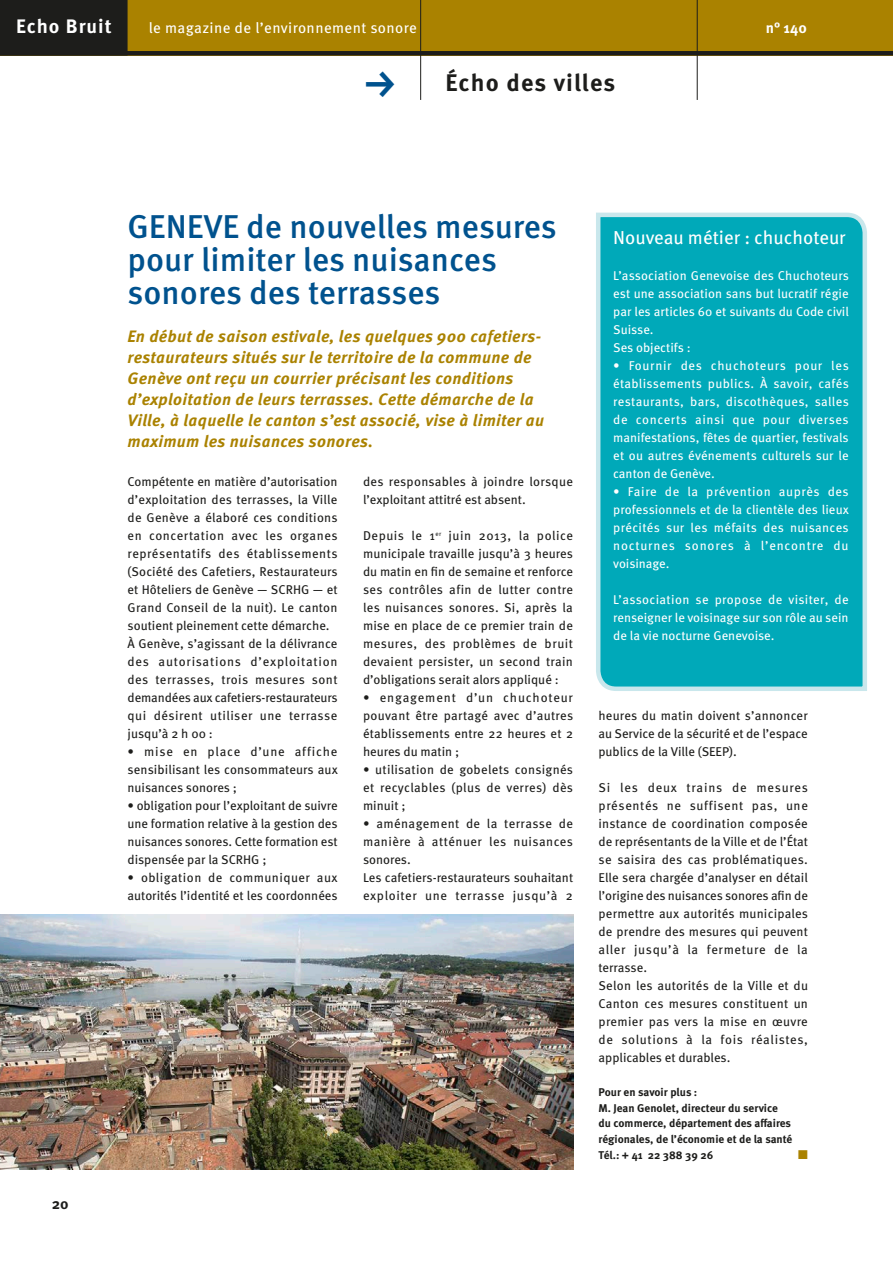
<style>
.page{position:relative;width:893px;height:1263px;background:#fff}
.page>*{position:absolute;margin:0;border:0;box-sizing:border-box;transform-origin:0 0}
.t1{font:45px "FF Dingbests";color:#00528e}
.P01_titre_module{font:500 33px/33px "Meta OT";color:#00528e}
.t2{font:700 24px "Meta OT";letter-spacing:.045em;color:#1d1d1b}
.t3{font:700 19.5px "Meta OT";letter-spacing:.05em;color:#fff}
.P03_texte_méta{font:18.75px "Meta OT";color:#fff}
.P02_intro{font:italic 700 16.5px/21px "Meta OT";letter-spacing:.02em;color:#aa8200}
.t4{font:15px "Meta OT";letter-spacing:.025em;color:#fff}
.t5{font:700 15px "Meta OT";color:#fff}
.t6{font:700 15px "Meta OT";color:#1d1d1b}
.P03_texte_méta-2{font:12.75px/18px "Meta OT";color:#1d1d1b;text-align:justify}
.P03_texte_méta-3{font:12.75px/18px "Meta OT";color:#fff;text-align:justify}
.P10_Contacts{font:12.75px "Zapf Dingbats ITC";color:#aa8200}
.P10_Contacts-2{font:700 11.25px/15.8px "Meta OT";color:#1d1d1b}
</style>
<div class="page">
<div style="left:0;top:0;width:893px;height:56px;background:#aa8200"></div>
<div style="left:0;top:0;width:128px;height:56px;background:#1d1d1b"></div>
<hr style="left:420px;top:0;width:1px;height:100px;background:#1d1d1b">
<hr style="left:697px;top:0;width:1px;height:100px;background:#1d1d1b">
<div style="left:0;top:51px;width:893px;height:5px;background:#1d1d1b"></div>
<div style="left:596px;top:212px;width:271px;height:479px;background:#00a9b9"></div>
<img style="left:0;top:914px;width:573px;height:255px">
<h3 class="t3" style="left:16px;top:14px;width:97px">Echo Bruit</h3>
<p class="t4" style="left:149px;top:19px;width:270px">le magazine de l’environnement sonore</p>
<h1 class="t1" style="left:356px;top:101px;width:35px;rotate:-90deg">g</h1>
<h3 class="t2" style="left:445px;top:67px;width:171px">Écho des villes</h3>
<p class="t5" style="left:766px;top:18px;width:43px">n° 140</p>
<p class="t6" style="left:52px;top:1194px;width:18px">20</p>
<p class="P01_titre_module" style="left:128px;top:210px;width:431px">GENEVE de nouvelles mesures pour limiter les nuisances sonores des terrasses</p>
<p class="P02_intro" style="left:128px;top:326px;width:418px">En début de saison estivale, les quelques 900 cafetiers&shy;restaurateurs situés sur le territoire de la commune de Genève ont reçu un courrier précisant les conditions d’exploitation de leurs terrasses. Cette démarche de la Ville, à laquelle le canton s’est associé, vise à limiter au maximum les nuisances sonores.</p>
<p class="P03_texte_méta-2" style="left:128px;top:473px;width:212px">Compétente en matière d’autorisation d’exploitation des terrasses, la Ville de Genève a élaboré ces conditions en concertation avec les organes représentatifs des établissements (Société des Cafetiers, Restaurateurs et Hôteliers de Genève — SCRHG — et Grand Conseil de la nuit). Le canton soutient pleinement cette démarche.</p>
<p class="P03_texte_méta-2" style="left:128px;top:635px;width:212px">À Genève, s’agissant de la délivrance des autorisations d’exploitation des terrasses, trois mesures sont demandées aux cafetiers-restaurateurs qui désirent utiliser une terrasse jusqu’à 2 h 00 :</p>
<p class="P03_texte_méta-2" style="left:128px;top:743px;width:212px">• mise en place d’une affiche sensibilisant les consommateurs aux nuisances sonores ;</p>
<p class="P03_texte_méta-2" style="left:128px;top:797px;width:212px">• obligation pour l’exploitant de suivre une formation relative à la gestion des nuisances sonores. Cette formation est dispensée par la SCRHG ;</p>
<p class="P03_texte_méta-2" style="left:128px;top:869px;width:212px">• obligation de communiquer aux autorités l’identité et les coordonnées</p>
<p class="P03_texte_méta-2" style="left:363px;top:473px;width:211px">des responsables à joindre lorsque l’exploitant attitré est absent.</p>
<p class="P03_texte_méta-2" style="left:363px;top:527px;width:212px">Depuis le 1<sup>er</sup> juin 2013, la police municipale travaille jusqu’à 3 heures du matin en fin de semaine et renforce ses contrôles afin de lutter contre les nuisances sonores. Si, après la mise en place de ce premier train de mesures, des problèmes de bruit devaient persister, un second train d’obligations serait alors appliqué :</p>
<p class="P03_texte_méta-2" style="left:363px;top:689px;width:212px">• engagement d’un chuchoteur pouvant être partagé avec d’autres établissements entre 22 heures et 2 heures du matin ;</p>
<p class="P03_texte_méta-2" style="left:363px;top:761px;width:212px">• utilisation de gobelets consignés et recyclables (plus de verres) dès minuit ;</p>
<p class="P03_texte_méta-2" style="left:363px;top:815px;width:212px">• aménagement de la terrasse de manière à atténuer les nuisances sonores.</p>
<p class="P03_texte_méta-2" style="left:363px;top:869px;width:212px">Les cafetiers-restaurateurs souhaitant exploiter une terrasse jusqu’à 2</p>
<p class="P03_texte_méta" style="left:613px;top:226px;width:234px">Nouveau métier : chuchoteur</p>
<p class="P03_texte_méta-3" style="left:613px;top:267px;width:237px">L’association Genevoise des Chuchoteurs est une association sans but lucratif régie par les articles 60 et suivants du Code civil Suisse.</p>
<p class="P03_texte_méta-3" style="left:613px;top:339px;width:79px">Ses objectifs :</p>
<p class="P03_texte_méta-3" style="left:613px;top:357px;width:237px">• Fournir des chuchoteurs pour les établissements publics. À savoir, cafés restaurants, bars, discothèques, salles de concerts ainsi que pour diverses manifestations, fêtes de quartier, festivals et ou autres événements culturels sur le canton de Genève.</p>
<p class="P03_texte_méta-3" style="left:613px;top:483px;width:237px">• Faire de la prévention auprès des professionnels et de la clientèle des lieux précités sur les méfaits des nuisances nocturnes sonores à l’encontre du voisinage.</p>
<p class="P03_texte_méta-3" style="left:613px;top:591px;width:237px">L’association se propose de visiter, de renseigner le voisinage sur son rôle au sein de la vie nocturne Genevoise.</p>
<p class="P03_texte_méta-2" style="left:598px;top:707px;width:211px">heures du matin doivent s’annoncer au Service de la sécurité et de l’espace publics de la Ville (SEEP).</p>
<p class="P03_texte_méta-2" style="left:598px;top:779px;width:211px">Si les deux trains de mesures présentés ne suffisent pas, une instance de coordination composée de représentants de la Ville et de l’État se saisira des cas problématiques.<br>Elle sera chargée d’analyser en détail l’origine des nuisances sonores afin de permettre aux autorités municipales de prendre des mesures qui peuvent aller jusqu’à la fermeture de la terrasse.</p>
<p class="P03_texte_méta-2" style="left:598px;top:977px;width:211px">Selon les autorités de la Ville et du Canton ces mesures constituent un premier pas vers la mise en œuvre de solutions à la fois réalistes, applicables et durables.</p>
<p class="P10_Contacts-2" style="left:598px;top:1084px;width:100px">Pour en savoir plus :</p>
<p class="P10_Contacts-2" style="left:598px;top:1100px;width:195px">M. Jean Genolet, directeur du service du commerce, département des affaires régionales, de l’économie et de la santé</p>
<p class="P10_Contacts-2" style="left:598px;top:1147px;width:116px">Tél.: + 41 22 388 39 26</p>
<p class="P10_Contacts" style="left:798px;top:1148px;width:11px">■</p>
</div>
